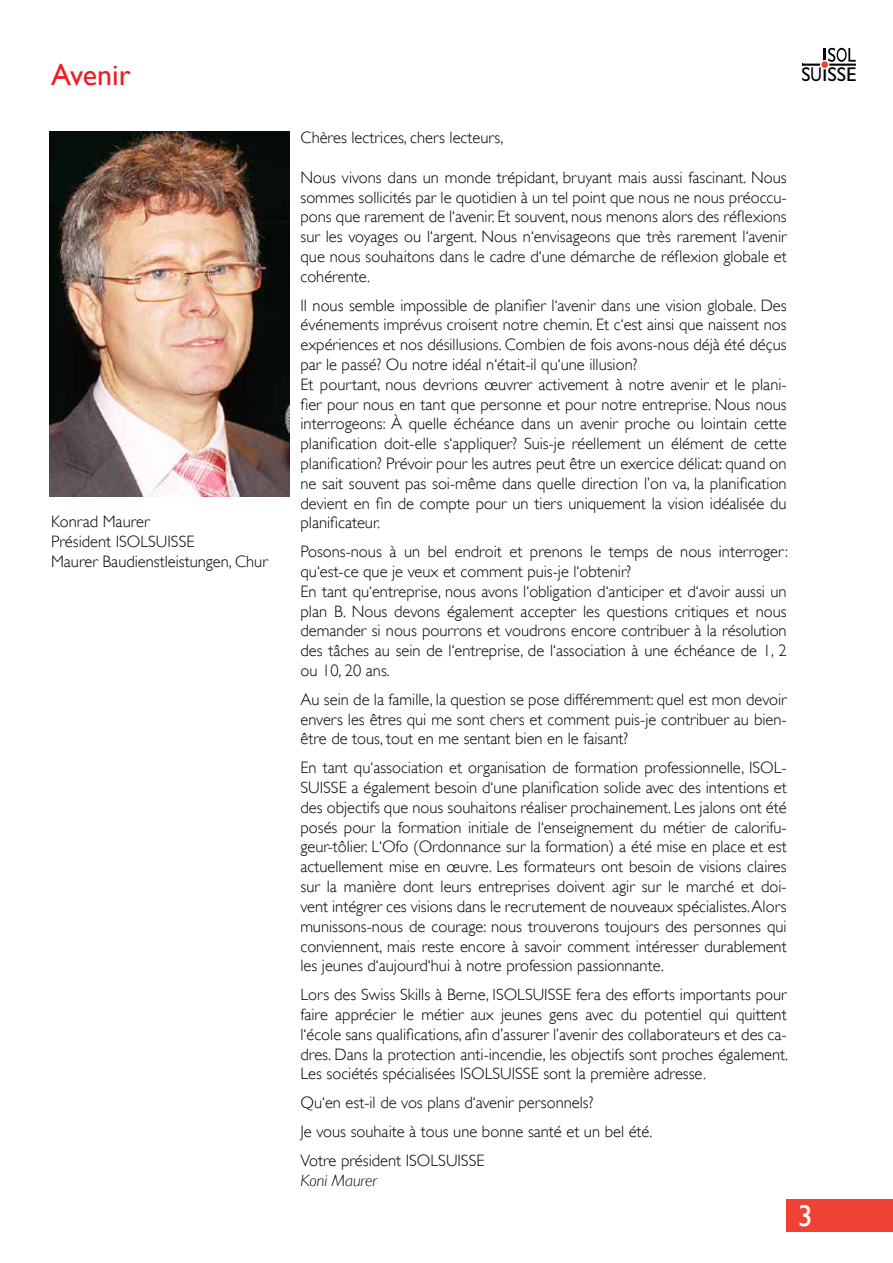
<style>
.page{position:relative;width:893px;height:1263px;background:#fff}
.page>*{position:absolute;margin:0;border:0;box-sizing:border-box;transform-origin:0 0}
.t1{font:30px "Gill Sans";color:#ed1d24}
.t2{font:30px "Gill Sans";color:#fff}
.t3{font:19.95px "Gill Sans";color:#000}
.t4{font:300 16.5px/19.8px "Gill Sans";color:#000;text-align:justify}
.t5{font:italic 300 16.5px "Gill Sans";color:#000}
</style>
<div class="page">
<svg style="left:824px;top:48px;width:32px;height:14px"></svg>
<hr style="left:803px;top:64px;width:53px;height:2px;background:#000">
<div style="left:821px;top:61px;width:8px;height:8px;background:#ef4135;border-radius:50%"></div>
<div style="left:820px;top:60px;width:9px;height:9px;border:1px solid #fff;border-radius:50%"></div>
<div style="left:786px;top:1199px;width:107px;height:33px;background:#ef4135"></div>
<img style="left:50px;top:132px;width:239px;height:364px">
<h1 class="t1" style="left:51px;top:62px;width:81px">Avenir</h1>
<p class="t4" style="left:51px;top:513px;width:218px;text-align:left">Konrad Maurer<br>Président ISOLSUISSE<br>Maurer Baudienstleistungen, Chur</p>
<p class="t3" style="left:801px;top:63px;width:56px">SUISSE</p>
<p class="t4" style="left:300px;top:129px;width:204px">Chères lectrices, chers lecteurs,</p>
<p class="t4" style="left:300px;top:169px;width:488px">Nous vivons dans un monde trépidant, bruyant mais aussi fascinant. Nous sommes sollicités par le quotidien à un tel point que nous ne nous préoccu&shy;pons que rarement de l‘avenir. Et souvent, nous menons alors des réflexions sur les voyages ou l‘argent. Nous n‘envisageons que très rarement l‘avenir que nous souhaitons dans le cadre d‘une démarche de réflexion globale et cohérente.</p>
<p class="t4" style="left:300px;top:295px;width:488px;text-align:left">Il nous semble impossible de planifier l‘avenir dans une vision globale. Des événements imprévus croisent notre chemin. Et c‘est ainsi que naissent nos expériences et nos désillusions. Combien de fois avons-nous déjà été déçus par le passé? Ou notre idéal n‘était-il qu‘une illusion?<br>Et pourtant, nous devrions œuvrer activement à notre avenir et le plani&shy;fier pour nous en tant que personne et pour notre entreprise. Nous nous interrogeons: À quelle échéance dans un avenir proche ou lointain cette planification doit-elle s‘appliquer? Suis-je réellement un élément de cette planification? Prévoir pour les autres peut être un exercice délicat: quand on ne sait souvent pas soi-même dans quelle direction l’on va, la planification devient en fin de compte pour un tiers uniquement la vision idéalisée du planificateur.</p>
<p class="t4" style="left:300px;top:541px;width:489px;text-align:left">Posons-nous à un bel endroit et prenons le temps de nous interroger: qu‘est-ce que je veux et comment puis-je l‘obtenir?<br>En tant qu‘entreprise, nous avons l‘obligation d‘anticiper et d‘avoir aussi un plan B. Nous devons également accepter les questions critiques et nous demander si nous pourrons et voudrons encore contribuer à la résolution des tâches au sein de l‘entreprise, de l‘association à une échéance de 1, 2 ou 10, 20 ans.</p>
<p class="t4" style="left:300px;top:691px;width:488px">Au sein de la famille, la question se pose différemment: quel est mon devoir envers les êtres qui me sont chers et comment puis-je contribuer au bien&shy;être de tous, tout en me sentant bien en le faisant?</p>
<p class="t4" style="left:300px;top:757px;width:488px">En tant qu‘association et organisation de formation professionnelle, ISOL-SUISSE a également besoin d‘une planification solide avec des intentions et des objectifs que nous souhaitons réaliser prochainement. Les jalons ont été posés pour la formation initiale de l‘enseignement du métier de calorifu&shy;geur-tôlier. L‘Ofo (Ordonnance sur la formation) a été mise en place et est actuellement mise en œuvre. Les formateurs ont besoin de visions claires sur la manière dont leurs entreprises doivent agir sur le marché et doi&shy;vent intégrer ces visions dans le recrutement de nouveaux spécialistes. Alors munissons-nous de courage: nous trouverons toujours des personnes qui conviennent, mais reste encore à savoir comment intéresser durablement les jeunes d‘aujourd‘hui à notre profession passionnante.</p>
<p class="t4" style="left:300px;top:984px;width:489px">Lors des Swiss Skills à Berne, ISOLSUISSE fera des efforts importants pour faire apprécier le métier aux jeunes gens avec du potentiel qui quittent l‘école sans qualifications, afin d’assurer l’avenir des collaborateurs et des ca&shy;dres. Dans la protection anti-incendie, les objectifs sont proches également.<br>Les sociétés spécialisées ISOLSUISSE sont la première adresse.</p>
<p class="t4" style="left:300px;top:1089px;width:353px;line-height:28.8px;text-align:left">Qu‘en est-il de vos plans d‘avenir personnels?<br>Je vous souhaite à tous une bonne santé et un bel été.<br>Votre président ISOLSUISSE</p>
<p class="t5" style="left:300px;top:1173px;width:78px">Koni Maurer</p>
<h1 class="t2" style="left:798px;top:1203px;width:16px">3</h1>
</div>
